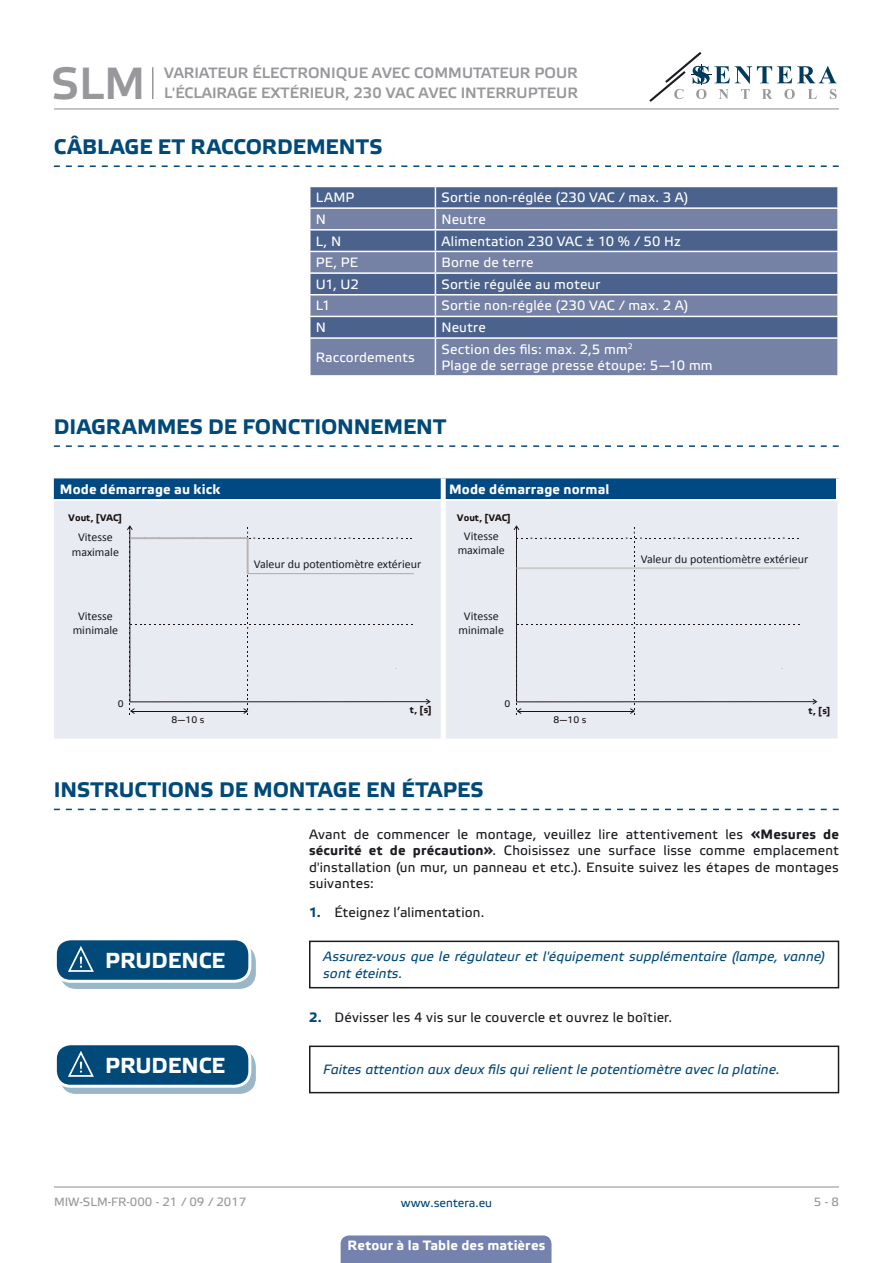
<style>
.page{position:relative;width:893px;height:1263px;background:#fff}
.page>*{position:absolute;margin:0;border:0;box-sizing:border-box;transform-origin:0 0}
.t1{font:45px "Etelka Medium Pro";color:#98989c}
.t2{font:700 21.75px "Etelka Text Pro";letter-spacing:-.005em;color:#fff}
.t3{font:700 21px "Etelka Text Pro";color:#004978}
.t4{font:15px/19.5px "Etelka Medium Pro";color:#98989c}
.t5{font:13.5px/16.2px "Etelka Text Pro";letter-spacing:.015em;color:#1b1c20;text-align:justify}
.t6{font:13.5px/16.2px "Etelka Text Pro";letter-spacing:.015em;color:#fff}
.t7{font:italic 13.5px/16.2px "Etelka Text Pro";letter-spacing:.01em;color:#004978}
.t8{font:700 13.5px "Etelka Text Pro";letter-spacing:.01em;color:#fff}
.t9{font:12px/14.4px "Calibri";color:#1b1c20;text-align:center}
.t10{font:12px "Etelka Text Pro";color:#98989c}
.t11{font:12px "Etelka Text Pro";color:#004978}
.t12{font:9.45px/12.3px "Etelka Text Pro";letter-spacing:.005em;color:#1a1212;text-align:center}
.t13{font:700 9.45px "Etelka Text Pro";letter-spacing:.025em;color:#1a1212}
.s1{font-weight:700}
.s2{font-weight:700;color:#004978}
</style>
<div class="page">
<hr style="left:54px;top:108px;width:785px;height:1px;background:#98989c">
<hr style="left:54px;top:1186px;width:785px;height:1px;background:#98989c">
<svg style="left:649px;top:52px;width:188px;height:50px"></svg>
<div style="left:341px;top:1235px;width:210px;height:28px;background:#7482ad"></div>
<svg style="left:54px;top:165px;width:785px;height:2px"></svg>
<svg style="left:54px;top:445px;width:785px;height:2px"></svg>
<div style="left:310px;top:187px;width:527px;height:20px;background:#4b628c"></div>
<svg style="left:310px;top:209px;width:527px;height:166px;background:#66769c"></svg>
<hr style="left:309px;top:229px;width:126px;height:2px;background:#fff">
<hr style="left:435px;top:229px;width:404px;height:2px;background:#fff">
<hr style="left:309px;top:251px;width:126px;height:1px;background:#fff">
<hr style="left:435px;top:251px;width:404px;height:1px;background:#fff">
<hr style="left:309px;top:272px;width:126px;height:2px;background:#fff">
<hr style="left:435px;top:272px;width:404px;height:2px;background:#fff">
<hr style="left:309px;top:294px;width:126px;height:1px;background:#fff">
<hr style="left:435px;top:294px;width:404px;height:1px;background:#fff">
<hr style="left:309px;top:316px;width:126px;height:1px;background:#fff">
<hr style="left:435px;top:316px;width:404px;height:1px;background:#fff">
<svg style="left:435px;top:187px;width:1px;height:150px"></svg>
<hr style="left:309px;top:337px;width:126px;height:2px;background:#fff">
<hr style="left:435px;top:337px;width:404px;height:2px;background:#fff">
<hr style="left:435px;top:339px;width:1px;height:36px;background:#fff">
<svg style="left:54px;top:478px;width:785px;height:261px;background:#d5dce8"></svg>
<hr style="left:516px;top:567px;width:283px;height:2px;background:#cccac8">
<div style="left:451px;top:528px;width:61px;height:29px;background:#e9ebf3"></div>
<div style="left:451px;top:608px;width:61px;height:29px;background:#e9ebf3"></div>
<div style="left:636px;top:554px;width:177px;height:13px;background:#e9ebf3"></div>
<svg style="left:54px;top:809px;width:785px;height:1px"></svg>
<div style="left:61px;top:946px;width:194px;height:42px;background:#9ab6c9;border-radius:15px"></div>
<div style="left:60px;top:945px;width:196px;height:44px;border:1px solid #004978;border-radius:15px"></div>
<div style="left:55px;top:939px;width:195px;height:42px;background:#004978;border-radius:15px"></div>
<div style="left:54px;top:937px;width:197px;height:46px;border:3px solid #fff;border-radius:15px"></div>
<svg style="left:66px;top:946px;width:38px;height:36px"></svg>
<div style="left:309px;top:940px;width:530px;height:48px;border:2px solid #1b1c20"></div>
<div style="left:61px;top:1051px;width:194px;height:42px;background:#9ab6c9;border-radius:15px"></div>
<div style="left:60px;top:1050px;width:196px;height:44px;border:1px solid #004978;border-radius:15px"></div>
<div style="left:55px;top:1044px;width:195px;height:42px;background:#004978;border-radius:15px"></div>
<div style="left:54px;top:1042px;width:197px;height:46px;border:3px solid #fff;border-radius:15px"></div>
<svg style="left:66px;top:1051px;width:38px;height:36px"></svg>
<div style="left:309px;top:1045px;width:530px;height:48px;border:2px solid #1b1c20"></div>
<hr style="left:152px;top:67px;width:2px;height:32px;background:#98989c">
<h1 class="t1" style="left:51px;top:59px;width:96px">SLM</h1>
<p class="t4" style="left:164px;top:64px;width:415px">VARIATEUR ÉLECTRONIQUE AVEC COMMUTATEUR POUR<br>L'ÉCLAIRAGE EXTÉRIEUR, 230 VAC AVEC INTERRUPTEUR</p>
<h3 class="t3" style="left:54px;top:135px;width:330px">CÂBLAGE ET RACCORDEMENTS</h3>
<p class="t6" style="left:316px;top:190px;width:40px">LAMP</p>
<p class="t6" style="left:441px;top:190px;width:248px">Sortie non-réglée (230 VAC / max. 3 A)</p>
<p class="t6" style="left:316px;top:212px;width:12px">N</p>
<p class="t6" style="left:441px;top:212px;width:46px">Neutre</p>
<p class="t6" style="left:316px;top:234px;width:27px">L, N</p>
<p class="t6" style="left:441px;top:234px;width:241px">Alimentation 230 VAC ± 10 % / 50 Hz</p>
<p class="t6" style="left:316px;top:255px;width:44px">PE, PE</p>
<p class="t6" style="left:441px;top:255px;width:94px">Borne de terre</p>
<p class="t6" style="left:316px;top:277px;width:45px">U1, U2</p>
<p class="t6" style="left:441px;top:277px;width:160px">Sortie régulée au moteur</p>
<p class="t6" style="left:316px;top:298px;width:16px">L1</p>
<p class="t6" style="left:441px;top:298px;width:248px">Sortie non-réglée (230 VAC / max. 2 A)</p>
<p class="t6" style="left:316px;top:320px;width:12px">N</p>
<p class="t6" style="left:441px;top:320px;width:46px">Neutre</p>
<p class="t6" style="left:316px;top:350px;width:101px">Raccordements</p>
<p class="t6" style="left:441px;top:342px;width:273px">Section des fils: max. 2,5 mm<sup>2<br></sup>Plage de serrage presse étoupe: 5—10 mm</p>
<h3 class="t3" style="left:54px;top:415px;width:394px">DIAGRAMMES DE FONCTIONNEMENT</h3>
<p class="t8" style="left:60px;top:482px;width:162px">Mode démarrage au kick</p>
<p class="t8" style="left:449px;top:482px;width:162px">Mode démarrage normal</p>
<p class="t13" style="left:68px;top:513px;width:55px">Vout, [VAC]</p>
<p class="t13" style="left:457px;top:513px;width:55px">Vout, [VAC]</p>
<p class="t12" style="left:78px;top:530px;width:45px">Maximum speed</p>
<p class="t9" style="left:72px;top:530px;width:49px">Vitesse maximale</p>
<p class="t9" style="left:458px;top:529px;width:49px">Vitesse maximale</p>
<p class="t12" style="left:465px;top:530px;width:45px">Maximum speed</p>
<p class="t9" style="left:254px;top:557px;width:169px">Valeur du potentiomètre extérieur</p>
<p class="t12" style="left:269px;top:561px;width:129px">External potentiometer value</p>
<p class="t9" style="left:73px;top:609px;width:47px">Vitesse minimale</p>
<p class="t12" style="left:79px;top:613px;width:42px;line-height:11.4px">Minimum speed</p>
<p class="t9" style="left:459px;top:608px;width:47px">Vitesse minimale</p>
<p class="t12" style="left:466px;top:613px;width:42px;line-height:11.4px">Minimum speed</p>
<p class="t12" style="left:118px;top:698px;width:7px">0</p>
<p class="t12" style="left:172px;top:715px;width:35px">8—10 s</p>
<p class="t13" style="left:410px;top:704px;width:23px">t, [s]</p>
<p class="t12" style="left:504px;top:698px;width:7px">0</p>
<p class="t12" style="left:553px;top:715px;width:35px">8—10 s</p>
<p class="t9" style="left:641px;top:552px;width:169px">Valeur du potentiomètre extérieur</p>
<p class="t12" style="left:652px;top:556px;width:129px">External potentiometer value</p>
<p class="t13" style="left:809px;top:705px;width:23px">t, [s]</p>
<h3 class="t3" style="left:54px;top:778px;width:431px">INSTRUCTIONS DE MONTAGE EN ÉTAPES</h3>
<p class="t5" style="left:309px;top:827px;width:531px">Avant de commencer le montage, veuillez lire attentivement les <span class="s1">«Mesures de sécurité et de précaution»</span>. Choisissez une surface lisse comme emplacement d'installation (un mur, un panneau et etc.). Ensuite suivez les étapes de montages suivantes:</p>
<p class="t5" style="left:309px;top:905px;width:177px"><span class="s2">1.</span> Éteignez l’alimentation.</p>
<h2 class="t2" style="left:105px;top:948px;width:121px">PRUDENCE</h2>
<p class="t7" style="left:323px;top:949px;width:503px">Assurez-vous que le régulateur et l'équipement supplémentaire (lampe, vanne) sont éteints.</p>
<p class="t5" style="left:309px;top:1010px;width:365px"><span class="s2">2.</span> Dévisser les 4 vis sur le couvercle et ouvrez le boîtier.</p>
<h2 class="t2" style="left:105px;top:1053px;width:121px">PRUDENCE</h2>
<p class="t7" style="left:323px;top:1062px;width:458px">Faites attention aux deux fils qui relient le potentiomètre avec la platine.</p>
<p class="t10" style="left:54px;top:1195px;width:194px">MIW-SLM-FR-000 - 21 / 09 / 2017</p>
<p class="t11" style="left:401px;top:1196px;width:93px">www.sentera.eu</p>
<p class="t10" style="left:814px;top:1195px;width:27px">5 - 8</p>
<p class="t8" style="left:348px;top:1238px;width:199px">Retour à la Table des matières</p>
</div>
